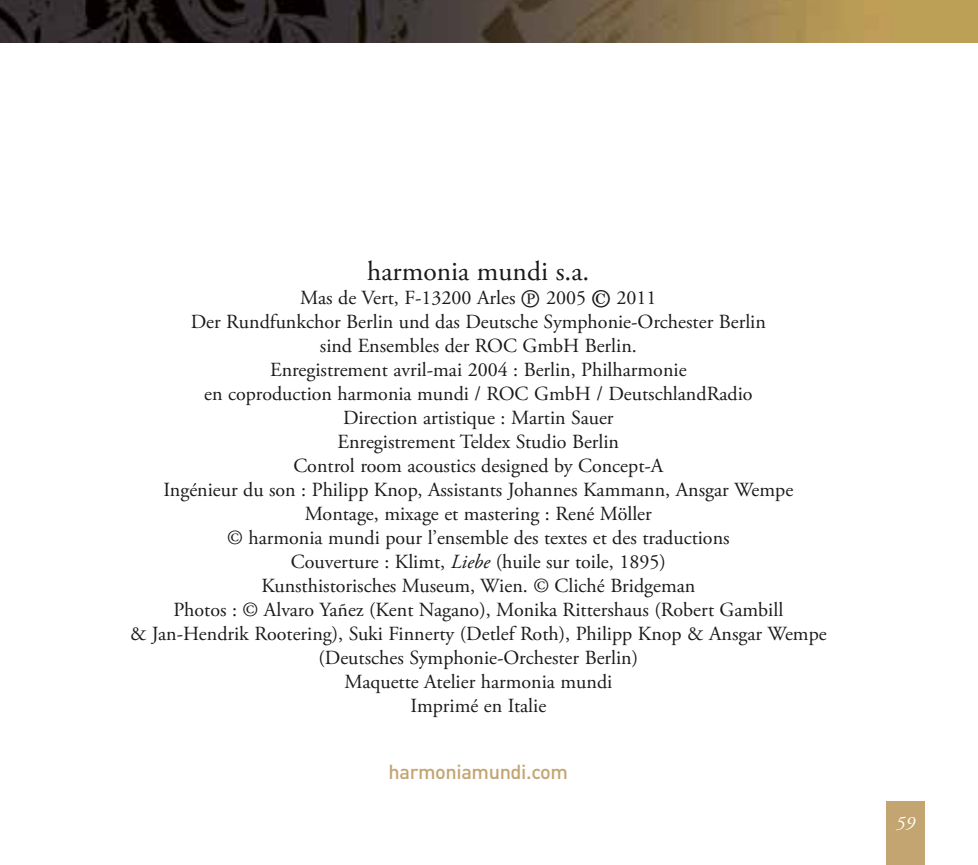
<style>
.page{position:relative;width:978px;height:865px;background:#fff}
.page>*{position:absolute;margin:0;border:0;box-sizing:border-box;transform-origin:0 0}
.t1{font:27.5px "Adobe Garamond Pro";color:#1a1a18}
.t2{font:20px/24px "Adobe Garamond Pro";color:#1a1a18;text-align:center}
.t3{font:500 20px "DIN";letter-spacing:-.02em;color:#c3a572}
.t4{font:italic 18.75px "Adobe Garamond Pro";color:#fff}
.s1{font-family:"P Cnew FONT";font-size:17.5px}
.s2{font-style:italic}
</style>
<div class="page">
<img style="left:0;top:0;width:978px;height:43px">
<div style="left:886px;top:801px;width:39px;height:64px;background:#c3a572"></div>
<h1 class="t1" style="left:367px;top:255px;width:224px">harmonia mundi s.a.</h1>
<p class="t2" style="left:130px;top:286px;width:698px">Mas de Vert, F-13200 Arles <span class="s1">q</span> 2005 <span class="s1">Z</span> 2011<br>Der Rundfunkchor Berlin und das Deutsche Symphonie-Orchester Berlin<br>sind Ensembles der ROC GmbH Berlin.<br>Enregistrement avril-mai 2004 : Berlin, Philharmonie<br>en coproduction harmonia mundi / ROC GmbH / DeutschlandRadio<br>Direction artistique : Martin Sauer<br>Enregistrement Teldex Studio Berlin<br>Control room acoustics designed by Concept-A<br>Ingénieur du son : Philipp Knop, Assistants Johannes Kammann, Ansgar Wempe Montage, mixage et mastering : René Möller<br>© harmonia mundi pour l’ensemble des textes et des traductions<br>Couverture : Klimt, <span class="s2">Liebe</span> (huile sur toile, 1895)<br>Kunsthistorisches Museum, Wien. © Cliché Bridgeman<br>Photos : © Alvaro Yañez (Kent Nagano), Monika Rittershaus (Robert Gambill<br>&amp; Jan-Hendrik Rootering), Suki Finnerty (Detlef Roth), Philipp Knop &amp; Ansgar Wempe (Deutsches Symphonie-Orchester Berlin)<br>Maquette Atelier harmonia mundi<br>Imprimé en Italie</p>
<p class="t3" style="left:389px;top:758px;width:181px">harmoniamundi.com</p>
<p class="t4" style="left:896px;top:812px;width:21px">59</p>
</div>
